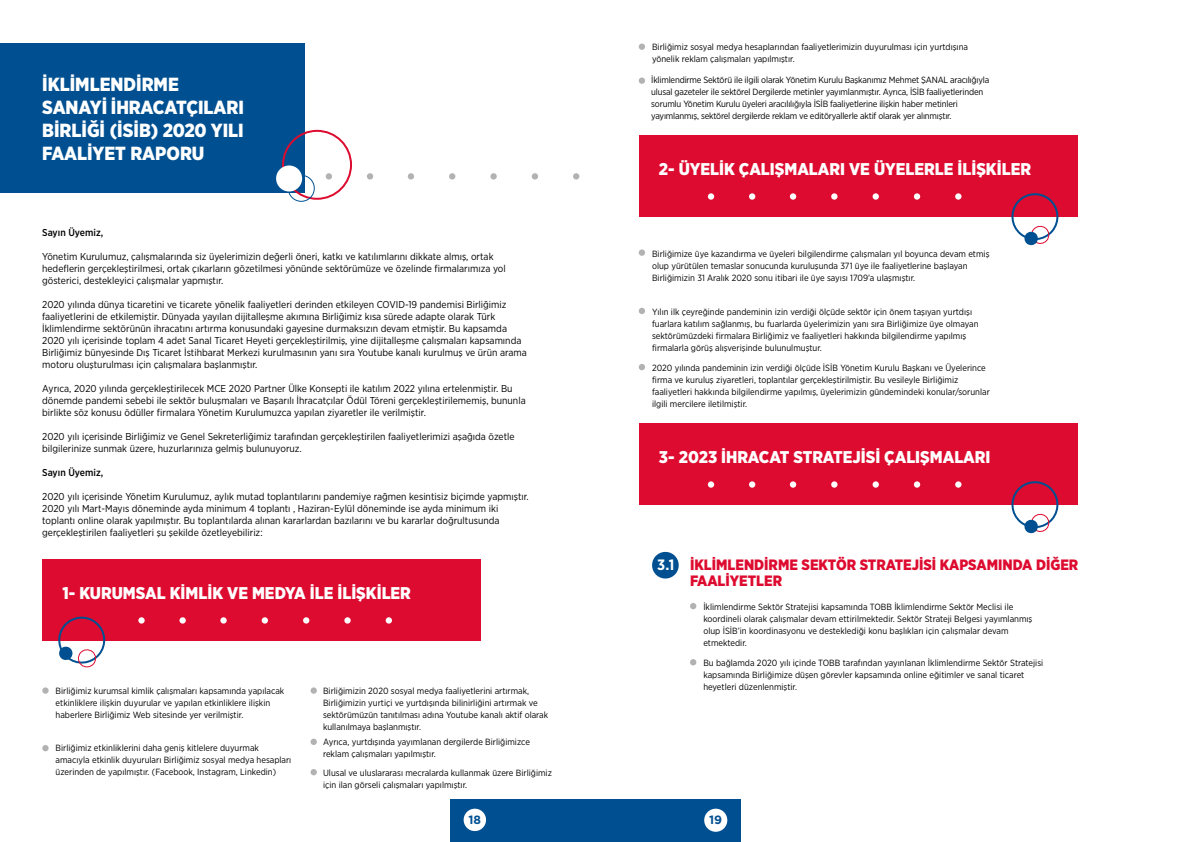
<style>
.page{position:relative;width:1191px;height:842px;background:#fff}
.page>*{position:absolute;margin:0;border:0;box-sizing:border-box;transform-origin:0 0}
.t1{font:900 19px/22.8px "Gotham Narrow";color:#fff}
.t2{font:900 17px "Gotham Narrow";color:#fff}
.t3{font:900 15px/16px "Gotham Narrow";color:#dd0b2f}
.t4{font:700 15px "Gotham Narrow";color:#fff}
.t5{font:700 12px "Gotham";color:#005091}
.t6{font:10px/12px "Gotham Narrow";color:#000}
.t7{font:500 10px "Gotham Narrow";color:#000}
.t8{font:9px/12px "Gotham Narrow";color:#000}
.t9{font:9px/12px "Gotham Narrow";letter-spacing:-.02em;color:#000}
</style>
<div class="page">
<div style="left:450px;top:799px;width:145px;height:43px;background:#005091"></div>
<div style="left:463px;top:809px;width:23px;height:22px;background:#fff;border-radius:50%"></div>
<div style="left:595px;top:799px;width:146px;height:43px;background:#005091"></div>
<div style="left:704px;top:809px;width:23px;height:23px;background:#fff;border-radius:50%"></div>
<div style="left:0;top:43px;width:305px;height:150px;background:#005091"></div>
<div style="left:490px;top:173px;width:7px;height:7px;background:#b3b2b2;border-radius:50%"></div>
<div style="left:532px;top:173px;width:6px;height:7px;background:#b3b2b2;border-radius:50%"></div>
<div style="left:573px;top:173px;width:6px;height:7px;background:#b3b2b2;border-radius:50%"></div>
<div style="left:408px;top:173px;width:6px;height:7px;background:#b3b2b2;border-radius:50%"></div>
<div style="left:449px;top:173px;width:6px;height:7px;background:#b3b2b2;border-radius:50%"></div>
<div style="left:367px;top:173px;width:6px;height:7px;background:#b3b2b2;border-radius:50%"></div>
<div style="left:326px;top:173px;width:6px;height:7px;background:#b3b2b2;border-radius:50%"></div>
<div style="left:282px;top:130px;width:70px;height:70px;border:2px solid #dd0b2f;border-radius:50%"></div>
<div style="left:288px;top:175px;width:27px;height:27px;border:1px solid #005091;border-radius:50%"></div>
<div style="left:276px;top:165px;width:26px;height:26px;background:#fff;border-radius:50%"></div>
<div style="left:42px;top:559px;width:439px;height:81px;background:#dd0b2f"></div>
<div style="left:303px;top:617px;width:6px;height:7px;background:#fff;border-radius:50%"></div>
<svg style="left:344px;top:617px;width:7px;height:7px"></svg>
<div style="left:386px;top:617px;width:6px;height:7px;background:#fff;border-radius:50%"></div>
<svg style="left:220px;top:617px;width:7px;height:7px"></svg>
<div style="left:262px;top:617px;width:6px;height:7px;background:#fff;border-radius:50%"></div>
<svg style="left:179px;top:617px;width:7px;height:7px"></svg>
<svg style="left:138px;top:617px;width:7px;height:7px"></svg>
<svg style="left:55px;top:616px;width:52px;height:52px"></svg>
<div style="left:42px;top:687px;width:7px;height:7px;background:#b3b2b2;border-radius:50%"></div>
<div style="left:310px;top:687px;width:7px;height:7px;background:#b3b2b2;border-radius:50%"></div>
<svg style="left:639px;top:78px;width:6px;height:6px"></svg>
<div style="left:310px;top:739px;width:7px;height:6px;background:#b3b2b2;border-radius:50%"></div>
<div style="left:310px;top:769px;width:7px;height:6px;background:#b3b2b2;border-radius:50%"></div>
<div style="left:42px;top:745px;width:7px;height:6px;background:#b3b2b2;border-radius:50%"></div>
<svg style="left:639px;top:44px;width:6px;height:6px"></svg>
<div style="left:639px;top:135px;width:438px;height:82px;background:#dd0b2f"></div>
<svg style="left:872px;top:193px;width:7px;height:7px"></svg>
<div style="left:914px;top:193px;width:6px;height:7px;background:#fff;border-radius:50%"></div>
<div style="left:955px;top:193px;width:6px;height:7px;background:#fff;border-radius:50%"></div>
<div style="left:790px;top:193px;width:6px;height:7px;background:#fff;border-radius:50%"></div>
<div style="left:831px;top:193px;width:6px;height:7px;background:#fff;border-radius:50%"></div>
<div style="left:749px;top:193px;width:6px;height:7px;background:#fff;border-radius:50%"></div>
<div style="left:708px;top:193px;width:6px;height:7px;background:#fff;border-radius:50%"></div>
<svg style="left:1011px;top:193px;width:48px;height:53px"></svg>
<div style="left:639px;top:249px;width:6px;height:7px;background:#b3b2b2;border-radius:50%"></div>
<svg style="left:639px;top:308px;width:6px;height:6px"></svg>
<svg style="left:690px;top:603px;width:6px;height:6px"></svg>
<svg style="left:639px;top:364px;width:6px;height:6px"></svg>
<svg style="left:690px;top:659px;width:6px;height:6px"></svg>
<div style="left:639px;top:423px;width:438px;height:82px;background:#dd0b2f"></div>
<div style="left:872px;top:481px;width:7px;height:7px;background:#fff;border-radius:50%"></div>
<div style="left:914px;top:481px;width:6px;height:7px;background:#fff;border-radius:50%"></div>
<div style="left:955px;top:481px;width:6px;height:7px;background:#fff;border-radius:50%"></div>
<div style="left:790px;top:481px;width:6px;height:7px;background:#fff;border-radius:50%"></div>
<div style="left:831px;top:481px;width:6px;height:7px;background:#fff;border-radius:50%"></div>
<div style="left:749px;top:481px;width:6px;height:7px;background:#fff;border-radius:50%"></div>
<div style="left:708px;top:481px;width:6px;height:7px;background:#fff;border-radius:50%"></div>
<svg style="left:1011px;top:481px;width:48px;height:53px"></svg>
<svg style="left:652px;top:551px;width:27px;height:28px"></svg>
<h1 class="t1" style="left:42px;top:73px;width:203px">İKLİMLENDİRME<br>SANAYİ İHRACATÇILARI<br>BİRLİĞİ (İSİB) 2020 YILI<br>FAALİYET RAPORU</h1>
<p class="t7" style="left:42px;top:226px;width:63px">Sayın Üyemiz,</p>
<p class="t6" style="left:42px;top:250px;width:465px">Yönetim Kurulumuz, çalışmalarında siz üyelerimizin değerli öneri, katkı ve katılımlarını dikkate almış, ortak hedeflerin gerçekleştirilmesi, ortak çıkarların gözetilmesi yönünde sektörümüze ve özelinde firmalarımıza yol gösterici, destekleyici çalışmalar yapmıştır.</p>
<p class="t6" style="left:42px;top:298px;width:486px">2020 yılında dünya ticaretini ve ticarete yönelik faaliyetleri derinden etkileyen COVID-19 pandemisi Birliğimiz faaliyetlerini de etkilemiştir. Dünyada yayılan dijitalleşme akımına Birliğimiz kısa sürede adapte olarak Türk İklimlendirme sektörünün ihracatını artırma konusundaki gayesine durmaksızın devam etmiştir. Bu kapsamda 2020 yılı içerisinde toplam 4 adet Sanal Ticaret Heyeti gerçekleştirilmiş, yine dijitalleşme çalışmaları kapsamında Birliğimiz bünyesinde Dış Ticaret İstihbarat Merkezi kurulmasının yanı sıra Youtube kanalı kurulmuş ve ürün arama motoru oluşturulması için çalışmalara başlanmıştır.</p>
<p class="t6" style="left:42px;top:382px;width:485px">Ayrıca, 2020 yılında gerçekleştirilecek MCE 2020 Partner Ülke Konsepti ile katılım 2022 yılına ertelenmiştir. Bu dönemde pandemi sebebi ile sektör buluşmaları ve Başarılı İhracatçılar Ödül Töreni gerçekleştirilememiş, bununla birlikte söz konusu ödüller firmalara Yönetim Kurulumuzca yapılan ziyaretler ile verilmiştir.</p>
<p class="t6" style="left:42px;top:430px;width:474px">2020 yılı içerisinde Birliğimiz ve Genel Sekreterliğimiz tarafından gerçekleştirilen faaliyetlerimizi aşağıda özetle bilgilerinize sunmak üzere, huzurlarınıza gelmiş bulunuyoruz.</p>
<p class="t7" style="left:42px;top:466px;width:63px">Sayın Üyemiz,</p>
<p class="t6" style="left:42px;top:490px;width:488px">2020 yılı içerisinde Yönetim Kurulumuz, aylık mutad toplantılarını pandemiye rağmen kesintisiz biçimde yapmıştır.<br>2020 yılı Mart-Mayıs döneminde ayda minimum 4 toplantı , Haziran-Eylül döneminde ise ayda minimum iki toplantı online olarak yapılmıştır. Bu toplantılarda alınan kararlardan bazılarını ve bu kararlar doğrultusunda gerçekleştirilen faaliyetleri şu şekilde özetleyebiliriz:</p>
<h2 class="t2" style="left:62px;top:582px;width:350px">1- KURUMSAL KİMLİK VE MEDYA İLE İLİŞKİLER</h2>
<p class="t8" style="left:56px;top:684px;width:230px">Birliğimiz kurumsal kimlik çalışmaları kapsamında yapılacak etkinliklere ilişkin duyurular ve yapılan etkinliklere ilişkin haberlere Birliğimiz Web sitesinde yer verilmiştir.</p>
<p class="t8" style="left:323px;top:684px;width:227px">Birliğimizin 2020 sosyal medya faaliyetlerini artırmak, Birliğimizin yurtiçi ve yurtdışında bilinirliğini artırmak ve sektörümüzün tanıtılması adına Youtube kanalı aktif olarak kullanılmaya başlanmıştır.</p>
<p class="t8" style="left:56px;top:741px;width:237px">Birliğimiz etkinliklerini daha geniş kitlelere duyurmak amacıyla etkinlik duyuruları Birliğimiz sosyal medya hesapları üzerinden de yapılmıştır. (Facebook, Instagram, Linkedin)</p>
<p class="t8" style="left:323px;top:736px;width:208px">Ayrıca, yurtdışında yayımlanan dergilerde Birliğimizce reklam çalışmaları yapılmıştır.</p>
<p class="t8" style="left:323px;top:766px;width:230px">Ulusal ve uluslararası mecralarda kullanmak üzere Birliğimiz için ilan görseli çalışmaları yapılmıştır.</p>
<p class="t8" style="left:652px;top:41px;width:317px">Birliğimiz sosyal medya hesaplarından faaliyetlerimizin duyurulması için yurtdışına yönelik reklam çalışmaları yapılmıştır.</p>
<p class="t9" style="left:651px;top:74px;width:339px">İklimlendirme Sektörü ile ilgili olarak Yönetim Kurulu Başkanımız Mehmet ŞANAL aracılığıyla ulusal gazeteler ile sektörel Dergilerde metinler yayımlanmıştır. Ayrıca, İSİB faaliyetlerinden sorumlu Yönetim Kurulu üyeleri aracılılığıyla İSİB faaliyetlerine ilişkin haber metinleri yayımlanmış, sektörel dergilerde reklam ve editöryallerle aktif olarak yer alınmıştır.</p>
<h2 class="t2" style="left:659px;top:158px;width:373px">2- ÜYELİK ÇALIŞMALARI VE ÜYELERLE İLİŞKİLER</h2>
<p class="t8" style="left:652px;top:247px;width:339px">Birliğimize üye kazandırma ve üyeleri bilgilendirme çalışmaları yıl boyunca devam etmiş olup yürütülen temaslar sonucunda kuruluşunda 371 üye ile faaliyetlerine başlayan<br>Birliğimizin 31 Aralık 2020 sonu itibari ile üye sayısı 1709’a ulaşmıştır.</p>
<p class="t8" style="left:652px;top:306px;width:328px">Yılın ilk çeyreğinde pandeminin izin verdiği ölçüde sektör için önem taşıyan yurtdışı fuarlara katılım sağlanmış, bu fuarlarda üyelerimizin yanı sıra Birliğimize üye olmayan sektörümüzdeki firmalara Birliğimiz ve faaliyetleri hakkında bilgilendirme yapılmış firmalarla görüş alışverişinde bulunulmuştur.</p>
<p class="t8" style="left:652px;top:362px;width:339px">2020 yılında pandeminin izin verdiği ölçüde İSİB Yönetim Kurulu Başkanı ve Üyelerince firma ve kuruluş ziyaretleri, toplantılar gerçekleştirilmiştir. Bu vesileyle Birliğimiz faaliyetleri hakkında bilgilendirme yapılmış, üyelerimizin gündemindeki konular/sorunlar ilgili mercilere iletilmiştir.</p>
<h2 class="t2" style="left:659px;top:446px;width:333px">3- 2023 İHRACAT STRATEJİSİ ÇALIŞMALARI</h2>
<h3 class="t4" style="left:657px;top:555px;width:19px">3.1</h3>
<h3 class="t3" style="left:690px;top:556px;width:390px">İKLİMLENDİRME SEKTÖR STRATEJİSİ KAPSAMINDA DİĞER<br>FAALİYETLER</h3>
<p class="t8" style="left:703px;top:601px;width:330px">İklimlendirme Sektör Stratejisi kapsamında TOBB İklimlendirme Sektör Meclisi ile koordineli olarak çalışmalar devam ettirilmektedir. Sektör Strateji Belgesi yayımlanmış olup İSİB’in koordinasyonu ve desteklediği konu başlıkları için çalışmalar devam etmektedir.</p>
<p class="t8" style="left:703px;top:657px;width:341px">Bu bağlamda 2020 yılı içinde TOBB tarafından yayınlanan İklimlendirme Sektör Stratejisi kapsamında Birliğimize düşen görevler kapsamında online eğitimler ve sanal ticaret heyetleri düzenlenmiştir.</p>
<h3 class="t5" style="left:468px;top:812px;width:14px">18</h3>
<h3 class="t5" style="left:709px;top:811px;width:15px">19</h3>
</div>
